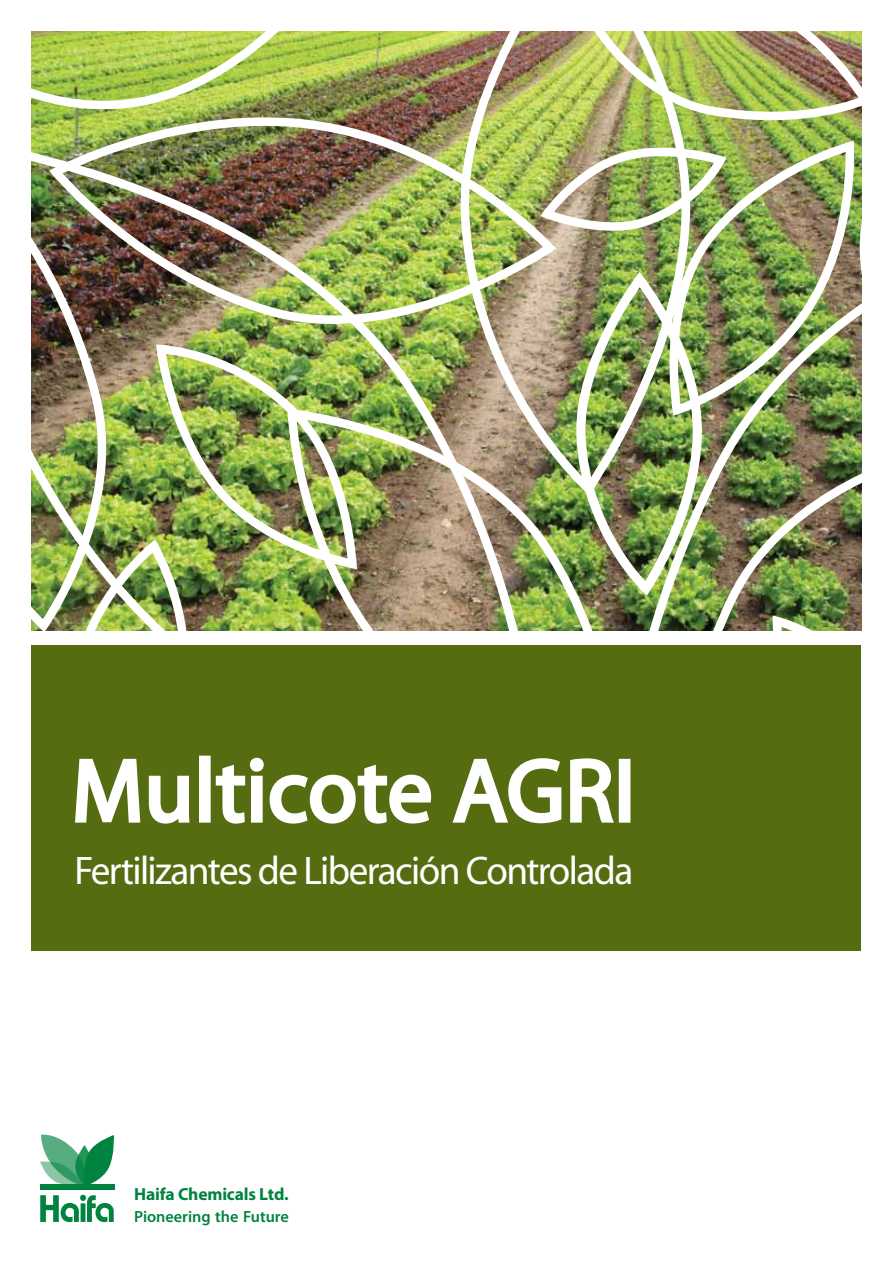
<style>
.page{position:relative;width:893px;height:1263px;background:#fff}
.page>*{position:absolute;margin:0;border:0;box-sizing:border-box;transform-origin:0 0}
.t1{font:88.95px "Myriad";letter-spacing:.01em;color:#fff}
.t2{font:40.05px "Myriad";letter-spacing:-.04em;color:#fff}
.t3{font:700 17.55px "Myriad Pro";letter-spacing:-.01em;color:#00833e}
.t4{font:600 16.2px "Myriad Pro";color:#00833e}
</style>
<div class="page">
<div style="left:32px;top:646px;width:829px;height:305px;background:#566c11"></div>
<svg style="left:75px;top:758px;width:115px;height:66px"></svg>
<div style="left:199px;top:756px;width:12px;height:67px;border:4px solid #fff"></div>
<svg style="left:215px;top:757px;width:217px;height:67px"></svg>
<svg style="left:452px;top:758px;width:162px;height:66px"></svg>
<div style="left:619px;top:759px;width:11px;height:64px;border:4px solid #fff"></div>
<img style="left:312px;top:31px;width:148px;height:73px">
<img style="left:312px;top:104px;width:148px;height:27px">
<img style="left:32px;top:31px;width:280px;height:100px">
<img style="left:32px;top:131px;width:428px;height:499px">
<img style="left:460px;top:31px;width:78px;height:374px">
<img style="left:283px;top:405px;width:255px;height:225px">
<img style="left:538px;top:31px;width:323px;height:599px">
<img style="left:32px;top:180px;width:169px;height:450px">
<svg style="left:40px;top:1134px;width:75px;height:52px"></svg>
<div style="left:40px;top:1184px;width:74px;height:5px;background:#00833e"></div>
<svg style="left:40px;top:1195px;width:74px;height:27px"></svg>
<h1 class="t1" style="left:72px;top:747px;width:565px">Multicote AGRI</h1>
<p class="t2" style="left:74px;top:850px;width:560px">Fertilizantes de Liberación Controlada</p>
<p class="t3" style="left:134px;top:1183px;width:156px">Haifa Chemicals Ltd.</p>
<p class="t4" style="left:134px;top:1206px;width:156px">Pioneering the Future</p>
</div>
